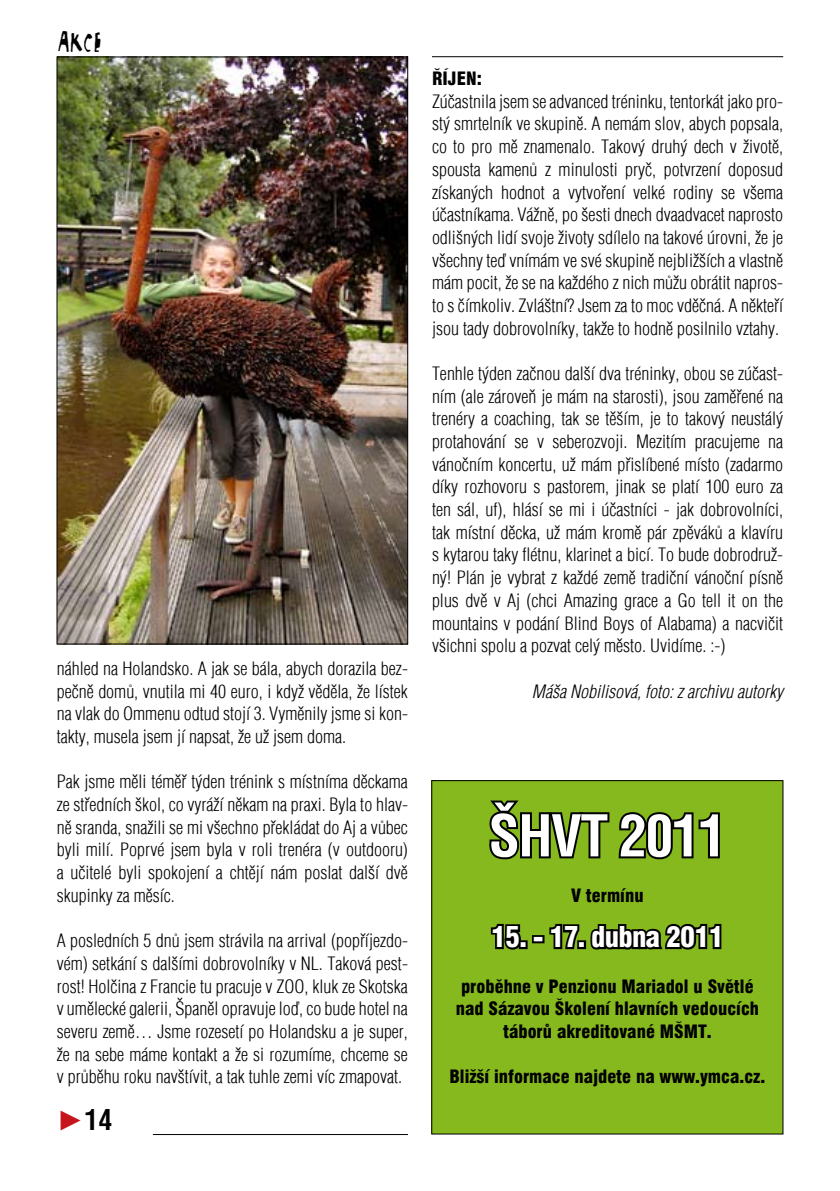
<style>
.page{position:relative;width:840px;height:1191px;background:#fff}
.page>*{position:absolute;margin:0;border:0;box-sizing:border-box;transform-origin:0 0}
.t1{font:56px "Switzerland Condensed CE Bold";letter-spacing:-.03em;color:#fff}
.t2{font:32px "PROTEINYMCACZ";color:#000}
.t3{font:condensed 28px "Swiss 721 AT Black";letter-spacing:-.03em;color:#fff}
.t4{font:condensed 28px "Swiss 721 AT Bold";color:#000}
.t5{font:18px/22.6px "Switzerland Cond Light CE";color:#000;text-align:justify}
.t6{font:condensed 18px/22.6px "Swiss 721 AT Black";color:#000;text-align:center}
.t7{font:18px "Switzerland Cond Light CE Italic";color:#000}
.s1{font-family:"Arial";font-stretch:normal;color:#c6141d}
</style>
<div class="page">
<hr style="left:432px;top:56px;width:350px;height:1px;background:#000">
<hr style="left:153px;top:1134px;width:255px;height:1px;background:#000">
<img style="left:59px;top:59px;width:347px;height:583px">
<div style="left:431px;top:780px;width:351px;height:354px;background:#86b91e"></div>
<svg style="left:489px;top:800px;width:233px;height:150px"></svg>
<div style="left:431px;top:780px;width:351px;height:354px;border:1px solid #000"></div>
<h2 class="t2" style="left:57px;top:22px;width:46px">AKCE</h2>
<p class="t5" style="left:57px;top:657px;width:352px">náhled na Holandsko. A jak se bála, abych dorazila bez&shy;pečně domů, vnutila mi 40 euro, i když věděla, že lístek na vlak do Ommenu odtud stojí 3. Vyměnily jsme si kon&shy;takty, musela jsem jí napsat, že už jsem doma.</p>
<p class="t5" style="left:57px;top:770px;width:352px">Pak jsme měli téměř týden trénink s místníma děckama ze středních škol, co vyráží někam na praxi. Byla to hlav&shy;ně sranda, snažili se mi všechno překládat do Aj a vůbec byli milí. Poprvé jsem byla v roli trenéra (v outdooru) a učitelé byli spokojení a chtějí nám poslat další dvě skupinky za měsíc.</p>
<p class="t5" style="left:57px;top:929px;width:352px">A posledních 5 dnů jsem strávila na arrival (popříjezdo&shy;vém) setkání s dalšími dobrovolníky v NL. Taková pest&shy;rost! Holčina z Francie tu pracuje v ZOO, kluk ze Skotska v umělecké galerii, Španěl opravuje loď, co bude hotel na severu země… Jsme rozesetí po Holandsku a je super, že na sebe máme kontakt a že si rozumíme, chceme se v průběhu roku navštívit, a tak tuhle zemi víc zmapovat.</p>
<h3 class="t4" style="left:57px;top:1102px;width:55px"><span class="s1">►</span>14</h3>
<p class="t6" style="left:432px;top:68px;width:51px">ŘÍJEN:</p>
<p class="t5" style="left:432px;top:90px;width:352px">Zúčastnila jsem se advanced tréninku, tentorkát jako pro&shy;stý smrtelník ve skupině. A nemám slov, abych popsala, co to pro mě znamenalo. Takový druhý dech v životě, spousta kamenů z minulosti pryč, potvrzení doposud získaných hodnot a vytvoření velké rodiny se všema účastníkama. Vážně, po šesti dnech dvaadvacet naprosto odlišných lidí svoje životy sdílelo na takové úrovni, že je všechny teď vnímám ve své skupině nejbližších a vlastně mám pocit, že se na každého z nich můžu obrátit napros&shy;to s čímkoliv. Zvláštní? Jsem za to moc vděčná. A někteří jsou tady dobrovolníky, takže to hodně posilnilo vztahy.</p>
<p class="t5" style="left:432px;top:362px;width:352px">Tenhle týden začnou další dva tréninky, obou se zúčast&shy;ním (ale zároveň je mám na starosti), jsou zaměřené na trenéry a coaching, tak se těším, je to takový neustálý protahování se v seberozvoji. Mezitím pracujeme na vánočním koncertu, už mám přislíbené místo (zadarmo díky rozhovoru s pastorem, jinak se platí 100 euro za ten sál, uf), hlásí se mi i účastníci - jak dobrovolníci, tak místní děcka, už mám kromě pár zpěváků a klavíru s kytarou taky flétnu, klarinet a bicí. To bude dobrodruž&shy;ný! Plán je vybrat z každé země tradiční vánoční písně plus dvě v Aj (chci Amazing grace a Go tell it on the mountains v podání Blind Boys of Alabama) a nacvičit všichni spolu a pozvat celý město. Uvidíme. :-)</p>
<p class="t7" style="left:531px;top:680px;width:252px">Máša Nobilisová, foto: z archivu autorky</p>
<h1 class="t1" style="left:488px;top:802px;width:239px">ŠHVT 2011</h1>
<p class="t6" style="left:570px;top:884px;width:74px">V termínu</p>
<h3 class="t3" style="left:491px;top:920px;width:234px">15. - 17. dubna 2011</h3>
<p class="t6" style="left:455px;top:975px;width:304px">proběhne v Penzionu Mariadol u Světlé nad Sázavou Školení hlavních vedoucích táborů akreditované MŠMT.</p>
<p class="t6" style="left:449px;top:1065px;width:317px">Bližší informace najdete na www.ymca.cz.</p>
</div>
